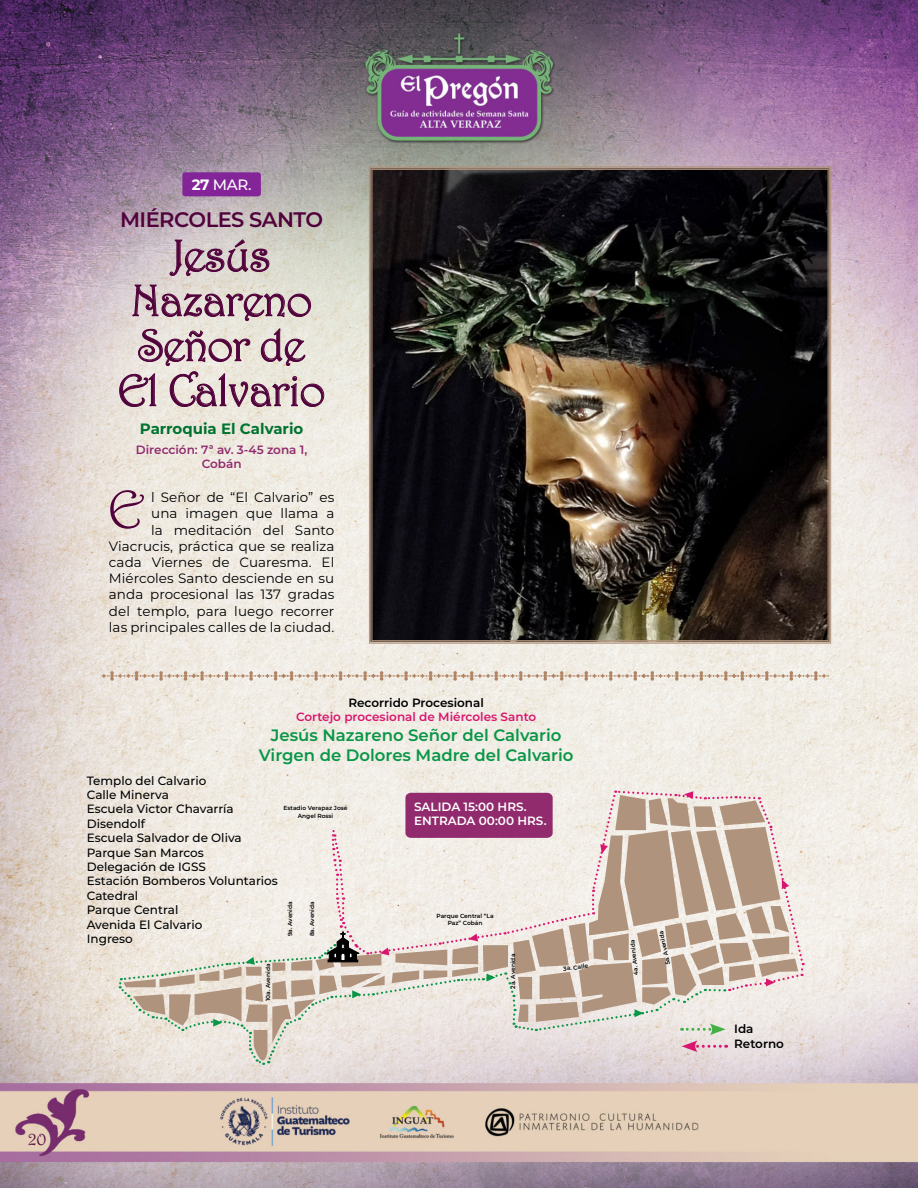
<style>
.page{position:relative;width:918px;height:1188px;background:#fff}
.page>*{position:absolute;margin:0;border:0;box-sizing:border-box;transform-origin:0 0}
.t1{font:54px "Harrington";color:#51023b}
.t2{font:45px/45px "Harrington";letter-spacing:-.025em;color:#51023b;text-align:center}
.t3{font:600 21px "Montserrat";letter-spacing:-.025em;color:#51023b}
.t4{font:18px "Harrington";color:#51023b}
.t5{font:600 16.5px/19.8px "Montserrat";color:#099647;text-align:center}
.t6{font:700 15px "Montserrat";color:#007330}
.t7{font:500 15px "Montserrat";color:#fff}
.t8{font:13.5px/16.2px "Montserrat";letter-spacing:.005em;color:#000;text-align:right}
.t9{font:500 12px/14.4px "Montserrat";color:#000}
.t10{font:600 12px "Montserrat";color:#d9166f}
.t11{font:600 12px/14.4px "Montserrat";color:#fff}
.t12{font:600 12px/14.4px "Montserrat";color:#912b6d;text-align:center}
.t13{font:600 12px/14.4px "Montserrat";color:#000}
.t14{font:600 5.85px/7.1px "Montserrat";color:#000;text-align:center}
.s1{font-weight:700}
</style>
<div class="page">
<img style="left:0;top:0;width:918px;height:1188px">
<svg style="left:169px;top:239px;width:101px;height:37px;background:#bfacb2"></svg>
<svg style="left:119px;top:284px;width:206px;height:123px;background:#d3c4c3"></svg>
<svg style="left:119px;top:789px;width:685px;height:285px;background:#dccec7"></svg>
<svg style="left:101px;top:671px;width:728px;height:10px;background:#e1d3c5"></svg>
<img style="left:368px;top:166px;width:464px;height:478px">
<div style="left:182px;top:172px;width:79px;height:24px;background:#842499;border-radius:3px"></div>
<p class="t7" style="left:192px;top:178px;width:61px"><span class="s1">27</span> MAR.</p>
<h3 class="t3" style="left:120px;top:209px;width:205px">MIÉRCOLES SANTO</h3>
<h2 class="t2" style="left:118px;top:233px;width:209px">Jesús<br>Nazareno<br>Señor de<br>El Calvario</h2>
<p class="t6" style="left:140px;top:420px;width:165px">Parroquia El Calvario</p>
<p class="t12" style="left:136px;top:443px;width:173px">Dirección: 7ª av. 3-45 zona 1,<br>Cobán</p>
<h1 class="t1" style="left:108px;top:480px;width:38px">E</h1>
<p class="t8" style="left:109px;top:490px;width:227px">l Señor de “El Calvario” es<br>una imagen que llama a<br>la meditación del Santo<br>Viacrucis, práctica que se realiza cada Viernes de Cuaresma. El<br>Miércoles Santo desciende en su anda procesional las 137 gradas del templo, para luego recorrer las principales calles de la ciudad.</p>
<p class="t13" style="left:348px;top:695px;width:137px">Recorrido Procesional</p>
<p class="t10" style="left:296px;top:710px;width:242px">Cortejo procesional de Miércoles Santo</p>
<p class="t5" style="left:259px;top:725px;width:316px">Jesús Nazareno Señor del Calvario<br>Virgen de Dolores Madre del Calvario</p>
<p class="t9" style="left:87px;top:774px;width:193px">Templo del Calvario<br>Calle Minerva<br>Escuela Victor Chavarría<br>Disendolf<br>Escuela Salvador de Oliva<br>Parque San Marcos<br>Delegación de IGSS<br>Estación Bomberos Voluntarios<br>Catedral<br>Parque Central<br>Avenida El Calvario<br>Ingreso</p>
<p class="t11" style="left:414px;top:800px;width:134px">SALIDA 15:00 HRS.<br>ENTRADA 00:00 HRS.</p>
<p class="t14" style="left:284px;top:805px;width:65px">Estadio Verapaz José<br>Angel Rossi</p>
<p class="t14" style="left:309px;top:936px;width:37px;rotate:-90deg">8a. Avenida</p>
<p class="t14" style="left:287px;top:936px;width:37px;rotate:-90deg">9a. Avenida</p>
<p class="t14" style="left:437px;top:913px;width:59px">Parque Central “La<br>Paz” Cobán</p>
<p class="t14" style="left:265px;top:1001px;width:39px;rotate:-90deg">10a. Avenida</p>
<p class="t14" style="left:510px;top:989px;width:36px;rotate:-90deg">2a. Avenida</p>
<p class="t14" style="left:563px;top:965px;width:27px;rotate:-7deg">3a. Calle</p>
<p class="t14" style="left:633px;top:976px;width:37px;rotate:-96deg">4a. Avenida</p>
<p class="t14" style="left:665px;top:966px;width:36px;rotate:-102deg">5a. Avenida</p>
<h3 class="t4" style="left:28px;top:1129px;width:20px">20</h3>
<p class="t13" style="left:734px;top:1022px;width:51px">Ida<br>Retorno</p>
</div>
